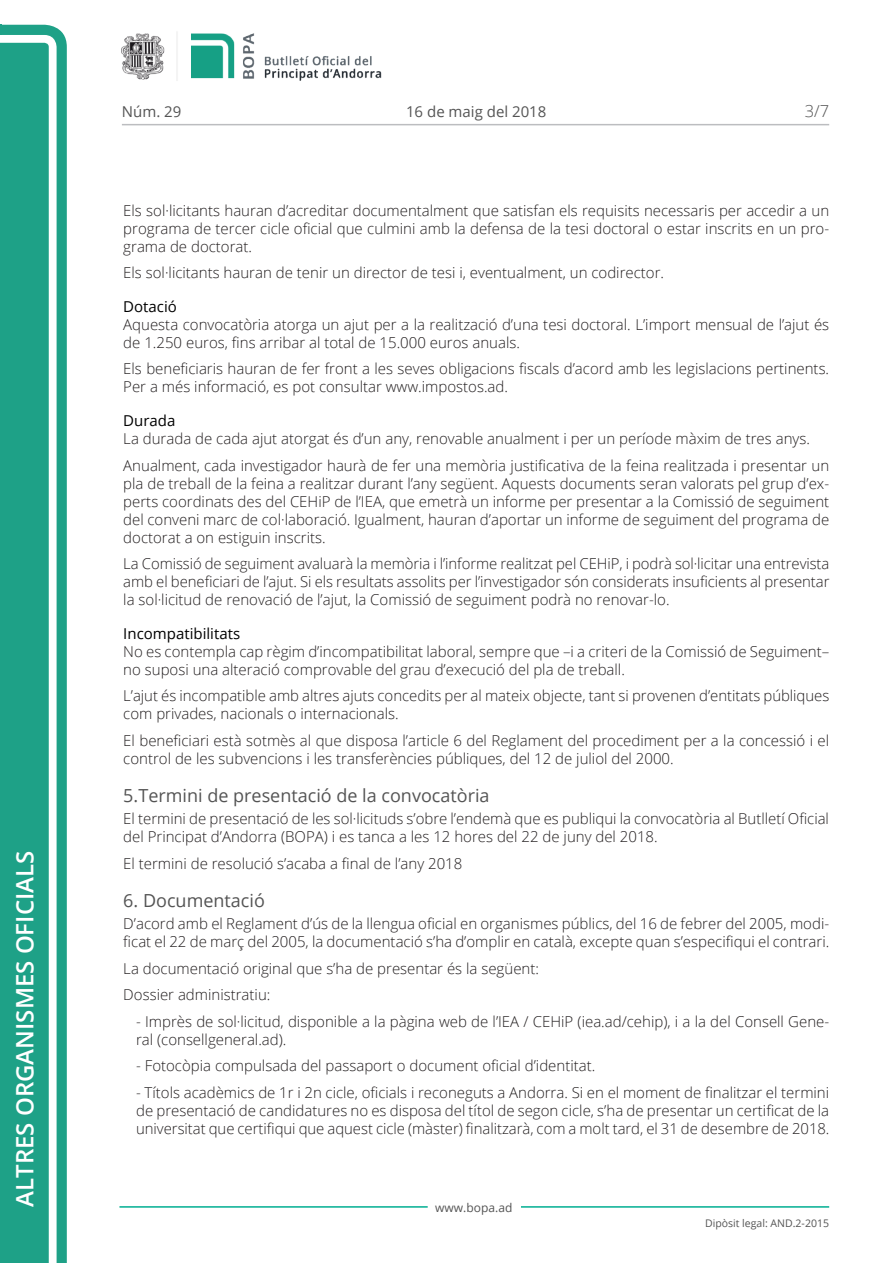
<style>
.page{position:relative;width:893px;height:1263px;background:#fff}
.page>*{position:absolute;margin:0;border:0;box-sizing:border-box;transform-origin:0 0}
.t1{font:600 24px "Open Sans";color:#fff}
.Titol_6{font:18px "Open Sans";color:#545454}
.t2{font:300 16.5px "Open Sans";color:#545454}
.Body_text{font:300 15px/18px "Open Sans";color:#231f20}
.Body_text_i{font:300 15px/18px "Open Sans";color:#231f20}
.Titol_7{font:15px "Open Sans";color:#000}
.t3{font:15px "Open Sans";color:#545454}
.t4{font:12px "Open Sans";color:#545454}
.t5{font:10.5px "Open Sans";color:#545454}
</style>
<div class="page">
<svg style="left:0;top:25px;width:67px;height:1238px;fill:#1ea187"></svg>
<div style="left:0;top:43px;width:49px;height:1220px;background:#1ea187"></div>
<img style="left:122px;top:32px;width:260px;height:49px">
<hr style="left:119px;top:1206px;width:309px;height:2px;background:#00ae91">
<hr style="left:521px;top:1206px;width:308px;height:2px;background:#00ae91">
<hr style="left:122px;top:124px;width:707px;height:1px;background:#bcbdc0">
<h1 class="t1" style="left:8px;top:1207px;width:358px;rotate:-90deg">Altres organismes oficials</h1>
<p class="t3" style="left:122px;top:102px;width:61px">Núm. 29</p>
<p class="t3" style="left:406px;top:102px;width:142px">16 de maig del 2018</p>
<p class="t2" style="left:805px;top:100px;width:26px">3/7</p>
<p class="Body_text" style="left:123px;top:201px;width:707px;text-align:justify">Els sol·licitants hauran d’acreditar documentalment que satisfan els requisits necessaris per accedir a un programa de tercer cicle oficial que culmini amb la defensa de la tesi doctoral o estar inscrits en un pro&shy;grama de doctorat.</p>
<p class="Body_text" style="left:123px;top:263px;width:542px">Els sol·licitants hauran de tenir un director de tesi i, eventualment, un codirector.</p>
<p class="Titol_7" style="left:123px;top:296px;width:55px">Dotació</p>
<p class="Body_text" style="left:123px;top:315px;width:707px">Aquesta convocatòria atorga un ajut per a la realització d’una tesi doctoral. L’import mensual de l’ajut és de 1.250 euros, fins arribar al total de 15.000 euros anuals.</p>
<p class="Body_text" style="left:123px;top:359px;width:707px">Els beneficiaris hauran de fer front a les seves obligacions fiscals d’acord amb les legislacions pertinents.<br>Per a més informació, es pot consultar www.impostos.ad.</p>
<p class="Titol_7" style="left:123px;top:410px;width:54px">Durada</p>
<p class="Body_text" style="left:123px;top:429px;width:688px">La durada de cada ajut atorgat és d’un any, renovable anualment i per un període màxim de tres anys.</p>
<p class="Body_text" style="left:123px;top:456px;width:707px;text-align:justify">Anualment, cada investigador haurà de fer una memòria justificativa de la feina realitzada i presentar un pla de treball de la feina a realitzar durant l’any següent. Aquests documents seran valorats pel grup d’ex&shy;perts coordinats des del CEHiP de l’IEA, que emetrà un informe per presentar a la Comissió de seguiment del conveni marc de col·laboració. Igualment, hauran d’aportar un informe de seguiment del programa de doctorat a on estiguin inscrits.</p>
<p class="Body_text" style="left:123px;top:554px;width:708px;text-align:justify">La Comissió de seguiment avaluarà la memòria i l’informe realitzat pel CEHiP, i podrà sol·licitar una entrevista amb el beneficiari de l’ajut. Si els resultats assolits per l’investigador són considerats insuficients al presentar la sol·licitud de renovació de l’ajut, la Comissió de seguiment podrà no renovar-lo.</p>
<p class="Titol_7" style="left:123px;top:623px;width:118px">Incompatibilitats</p>
<p class="Body_text" style="left:123px;top:642px;width:707px">No es contempla cap règim d’incompatibilitat laboral, sempre que –i a criteri de la Comissió de Seguiment– no suposi una alteració comprovable del grau d’execució del pla de treball.</p>
<p class="Body_text" style="left:123px;top:687px;width:708px">L’ajut és incompatible amb altres ajuts concedits per al mateix objecte, tant si provenen d’entitats públiques com privades, nacionals o internacionals.</p>
<p class="Body_text" style="left:123px;top:731px;width:707px">El beneficiari està sotmès al que disposa l’article 6 del Reglament del procediment per a la concessió i el control de les subvencions i les transferències públiques, del 12 de juliol del 2000.</p>
<p class="Titol_6" style="left:123px;top:783px;width:368px">5.Termini de presentació de la convocatòria</p>
<p class="Body_text" style="left:123px;top:809px;width:707px">El termini de presentació de les sol·licituds s’obre l’endemà que es publiqui la convocatòria al Butlletí Oficial del Principat d’Andorra (BOPA) i es tanca a les 12 hores del 22 de juny del 2018.</p>
<p class="Body_text" style="left:123px;top:854px;width:341px">El termini de resolució s’acaba a final de l’any 2018</p>
<p class="Titol_6" style="left:123px;top:888px;width:143px">6. Documentació</p>
<p class="Body_text" style="left:123px;top:914px;width:707px">D’acord amb el Reglament d’ús de la llengua oficial en organismes públics, del 16 de febrer del 2005, modi&shy;ficat el 22 de març del 2005, la documentació s’ha d’omplir en català, excepte quan s’especifiqui el contrari.</p>
<p class="Body_text" style="left:123px;top:959px;width:417px">La documentació original que s’ha de presentar és la següent:</p>
<p class="Body_text" style="left:123px;top:985px;width:149px">Dossier administratiu:</p>
<p class="Body_text_i" style="left:136px;top:1012px;width:695px">- Imprès de sol·licitud, disponible a la pàgina web de l’IEA / CEHiP (iea.ad/cehip), i a la del Consell Gene&shy;ral (consellgeneral.ad).</p>
<p class="Body_text_i" style="left:136px;top:1056px;width:461px">- Fotocòpia compulsada del passaport o document oficial d’identitat.</p>
<p class="Body_text_i" style="left:136px;top:1083px;width:695px;text-align:justify">- Títols acadèmics de 1r i 2n cicle, oficials i reconeguts a Andorra. Si en el moment de finalitzar el termini de presentació de candidatures no es disposa del títol de segon cicle, s’ha de presentar un certificat de la universitat que certifiqui que aquest cicle (màster) finalitzarà, com a molt tard, el 31 de desembre de 2018.</p>
<p class="t4" style="left:435px;top:1199px;width:79px">www.bopa.ad</p>
<p class="t5" style="left:705px;top:1216px;width:125px">Dipòsit legal: AND.2-2015</p>
</div>
